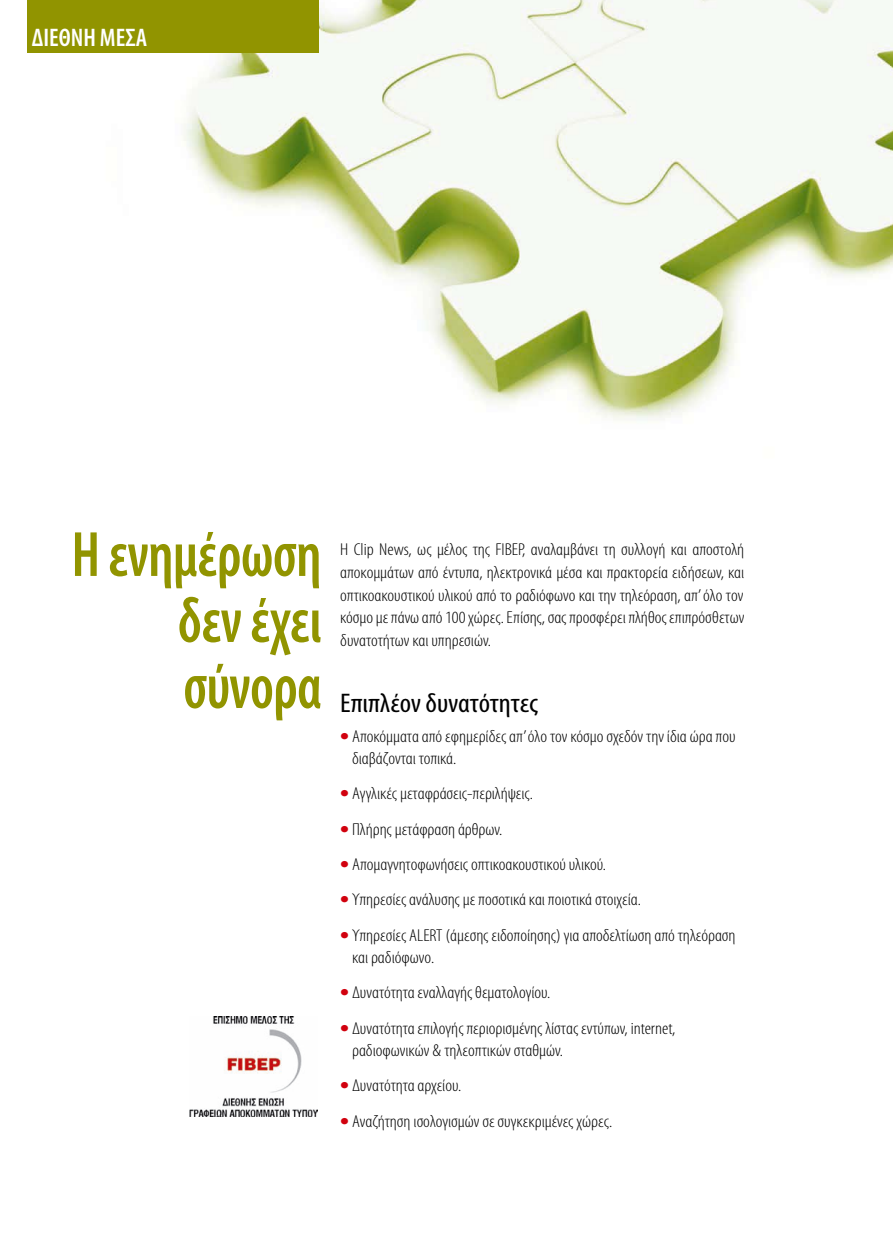
<style>
.page{position:relative;width:893px;height:1234px;background:#fff}
.page>*{position:absolute;margin:0;border:0;box-sizing:border-box;transform-origin:0 0}
.t1{font:600 condensed 64.5px/66px "Myriad Pro";letter-spacing:-.01em;color:#919400;text-align:justify;scale:.9 1}
.t2{font:condensed 27px "Myriad Pro";color:#000;scale:1.1 1}
.t3{font:600 condensed 25.5px "Myriad Pro";color:#fff}
.t4{font:300 condensed 17.25px/22.5px "Myriad Pro";color:#000;scale:1.1 1}
.s1{font-weight:900;font-stretch:normal;font-size:22.5px;color:#d1010e}
</style>
<div class="page">
<img style="left:95px;top:0;width:798px;height:420px">
<div style="left:28px;top:0;width:291px;height:52px;background:#919400"></div>
<img style="left:189px;top:1016px;width:128px;height:100px">
<h3 class="t3" style="left:32px;top:24px;width:117px">∆ΙΕΘΝΗ ΜΕΣΑ</h3>
<h1 class="t1" style="left:178px;top:522px;width:162px;text-indent:-106px">Η ενημέρωση δεν έχει σύνορα</h1>
<p class="t4" style="left:340px;top:539px;width:369px;text-align:justify">Η Clip News, ως μέλος της FIBEP, αναλαμβάνει τη συλλογή και αποστολή αποκομμάτων από έντυπα, ηλεκτρονικά μέσα και πρακτορεία ειδήσεων, και οπτικοακουστικού υλικού από το ραδιόφωνο και την τηλεόραση, απ’ όλο τον κόσμο με πάνω από 100 χώρες. Επίσης, σας προσφέρει πλήθος επιπρόσθετων δυνατοτήτων και υπηρεσιών.</p>
<h2 class="t2" style="left:340px;top:686px;width:182px">Επιπλέον δυνατότητες</h2>
<p class="t4" style="left:352px;top:725px;width:350px;text-indent:-12px"><span class="s1">•</span> Αποκόμματα από εφημερίδες απ’ όλο τον κόσμο σχεδόν την ίδια ώρα που διαβάζονται τοπικά.</p>
<p class="t4" style="left:340px;top:782px;width:177px"><span class="s1">•</span> Αγγλικές μεταφράσεις-περιλήψεις.</p>
<p class="t4" style="left:340px;top:818px;width:149px"><span class="s1">•</span> Πλήρης μετάφραση άρθρων.</p>
<p class="t4" style="left:340px;top:853px;width:243px"><span class="s1">•</span> Απομαγνητοφωνήσεις οπτικοακουστικού υλικού.</p>
<p class="t4" style="left:340px;top:888px;width:275px"><span class="s1">•</span> Υπηρεσίες ανάλυσης με ποσοτικά και ποιοτικά στοιχεία.</p>
<p class="t4" style="left:352px;top:923px;width:350px;text-indent:-12px"><span class="s1">•</span> Υπηρεσίες ALERT (άμεσης ειδοποίησης) για αποδελτίωση από τηλεόραση και ραδιόφωνο.</p>
<p class="t4" style="left:340px;top:981px;width:193px"><span class="s1">•</span> ∆υνατότητα εναλλαγής θεματολογίου.</p>
<p class="t4" style="left:352px;top:1016px;width:295px;text-indent:-12px"><span class="s1">•</span> ∆υνατότητα επιλογής περιορισμένης λίστας εντύπων, internet, ραδιοφωνικών &amp; τηλεοπτικών σταθμών.</p>
<p class="t4" style="left:340px;top:1074px;width:112px"><span class="s1">•</span> ∆υνατότητα αρχείου.</p>
<p class="t4" style="left:340px;top:1109px;width:249px"><span class="s1">•</span> Αναζήτηση ισολογισμών σε συγκεκριμένες χώρες.</p>
</div>
